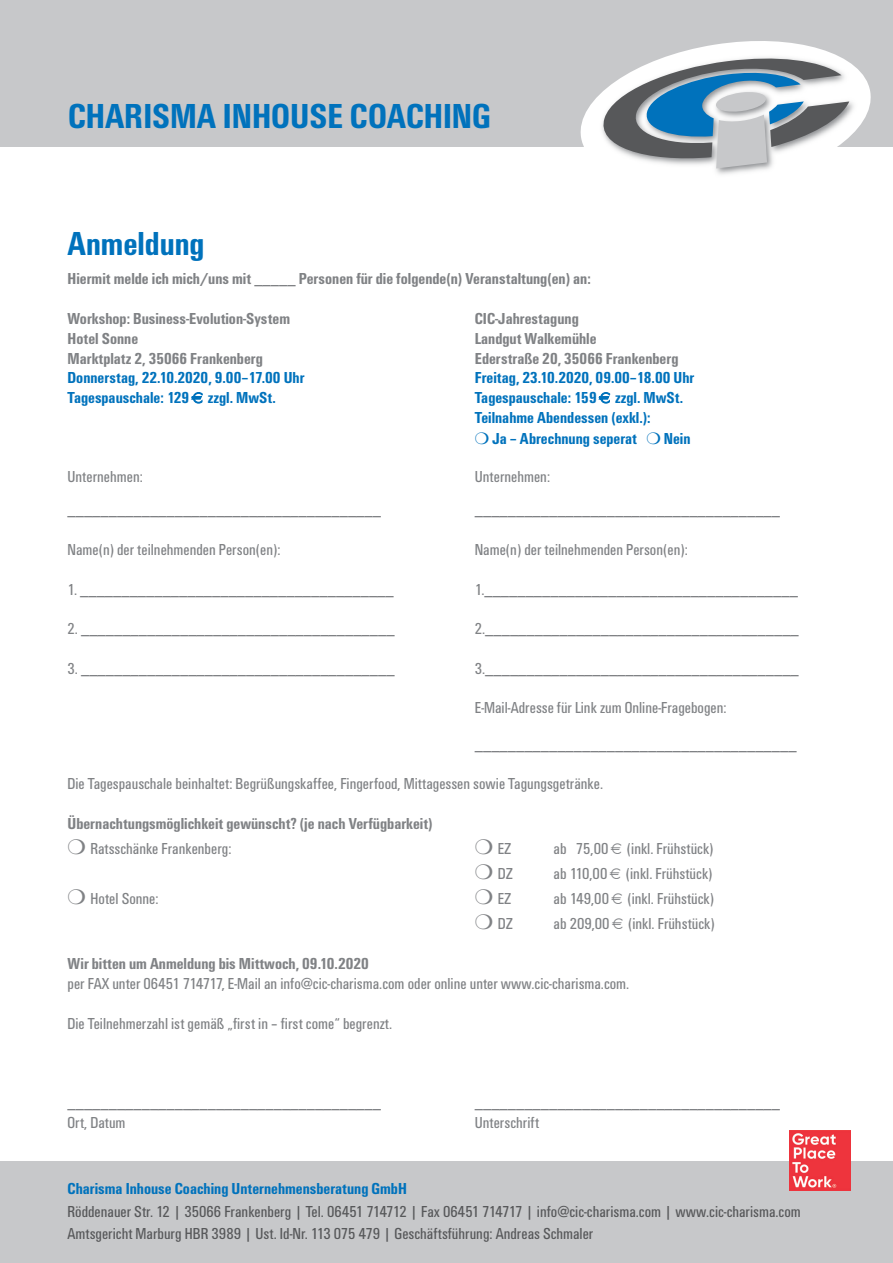
<style>
.page{position:relative;width:893px;height:1263px;background:#fff}
.page>*{position:absolute;margin:0;border:0;box-sizing:border-box;transform-origin:0 0}
.t1{font:700 condensed 36px "Unitus T";color:#0072bc}
.t2{font:700 condensed 34.5px "Unitus T";color:#0072bc}
.t3{font:condensed 16.5px/19.8px "Unitus T";color:#808285}
.t4{font:700 condensed 16.5px "Unitus T";color:#808285}
.t5{font:700 condensed 16.5px/21.3px "Unitus T";color:#0072bc;text-align:center}
.t6{font:condensed 16.5px "Unitus T";color:#57585a}
.s1{font-weight:400}
.s2{font-weight:700}
</style>
<div class="page">
<div style="left:0;top:0;width:893px;height:147px;background:#c7c8ca"></div>
<div style="left:0;top:1161px;width:893px;height:102px;background:#c7c8ca"></div>
<img style="left:790px;top:1131px;width:60px;height:60px">
<img style="left:580px;top:41px;width:291px;height:134px">
<svg style="left:603px;top:59px;width:246px;height:110px"></svg>
<p class="t1" style="left:68px;top:104px;width:425px">CHARISMA INHOUSE COACHING</p>
<p class="t2" style="left:68px;top:232px;width:138px">Anmeldung</p>
<p class="t4" style="left:68px;top:273px;width:525px">Hiermit melde ich mich/uns mit <span class="s1">_____</span> Personen für die folgende(n) Veranstaltung(en) an:</p>
<p class="t4" style="left:68px;top:313px;width:224px">Workshop: Business-Evolution-System</p>
<p class="t4" style="left:475px;top:313px;width:105px">CIC-Jahrestagung</p>
<p class="t4" style="left:68px;top:333px;width:72px">Hotel Sonne</p>
<p class="t4" style="left:475px;top:333px;width:123px">Landgut Walkemühle</p>
<p class="t4" style="left:68px;top:353px;width:197px">Marktplatz 2, 35066 Frankenberg</p>
<p class="t4" style="left:475px;top:353px;width:205px">Ederstraße 20, 35066 Frankenberg</p>
<p class="t5" style="left:68px;top:369px;width:238px">Donnerstag, 22.10.2020, 9.00–17.00 Uhr</p>
<p class="t5" style="left:475px;top:369px;width:221px">Freitag, 23.10.2020, 09.00–18.00 Uhr</p>
<p class="t5" style="left:68px;top:388px;width:210px">Tagespauschale: 129 zzgl. MwSt.</p>
<p class="t5" style="left:475px;top:388px;width:210px">Tagespauschale: 159 zzgl. MwSt.</p>
<p class="t5" style="left:475px;top:408px;width:177px">Teilnahme Abendessen (exkl.):<br>Ja – Abrechnung seperat</p>
<p class="t5" style="left:664px;top:430px;width:28px">Nein</p>
<p class="t3" style="left:68px;top:468px;width:77px">Unternehmen:</p>
<p class="t3" style="left:475px;top:468px;width:77px">Unternehmen:</p>
<p class="t3" style="left:68px;top:501px;width:315px">______________________________________</p>
<p class="t3" style="left:475px;top:501px;width:307px">_____________________________________</p>
<p class="t3" style="left:68px;top:541px;width:214px">Name(n) der teilnehmenden Person(en):</p>
<p class="t3" style="left:475px;top:541px;width:214px">Name(n) der teilnehmenden Person(en):</p>
<p class="t3" style="left:68px;top:581px;width:328px">1. ______________________________________</p>
<p class="t3" style="left:475px;top:581px;width:325px">1.______________________________________</p>
<p class="t3" style="left:68px;top:620px;width:329px">2. ______________________________________</p>
<p class="t3" style="left:475px;top:620px;width:325px">2.______________________________________</p>
<p class="t3" style="left:68px;top:660px;width:329px">3. ______________________________________</p>
<p class="t3" style="left:475px;top:660px;width:325px">3.______________________________________</p>
<p class="t3" style="left:475px;top:699px;width:253px">E-Mail-Adresse für Link zum Online-Fragebogen:</p>
<p class="t3" style="left:475px;top:736px;width:323px">_______________________________________</p>
<p class="t3" style="left:68px;top:775px;width:537px">Die Tagespauschale beinhaltet: Begrüßungskaffee, Fingerfood, Mittagessen sowie Tagungsgetränke.</p>
<p class="t4" style="left:68px;top:818px;width:367px">Übernachtungsmöglichkeit gewünscht? (je nach Verfügbarkeit)</p>
<p class="t3" style="left:90px;top:840px;width:143px">Ratsschänke Frankenberg:</p>
<p class="t3" style="left:498px;top:840px;width:15px">EZ</p>
<p class="t3" style="left:554px;top:840px;width:162px">ab 75,00 (inkl. Frühstück)</p>
<p class="t3" style="left:498px;top:865px;width:17px">DZ</p>
<p class="t3" style="left:554px;top:865px;width:160px">ab 110,00 (inkl. Frühstück)</p>
<p class="t3" style="left:90px;top:890px;width:70px">Hotel Sonne:</p>
<p class="t3" style="left:498px;top:890px;width:15px">EZ</p>
<p class="t3" style="left:554px;top:890px;width:162px">ab 149,00 (inkl. Frühstück)</p>
<p class="t3" style="left:498px;top:915px;width:17px">DZ</p>
<p class="t3" style="left:554px;top:915px;width:163px">ab 209,00 (inkl. Frühstück)</p>
<p class="t3" style="left:68px;top:955px;width:563px"><span class="s2">Wir bitten um Anmeldung bis Mittwoch, 09.10.2020<br></span>per FAX unter 06451 714717, E-Mail an info@cic-charisma.com oder online unter www.cic-charisma.com.</p>
<p class="t3" style="left:68px;top:1015px;width:326px">Die Teilnehmerzahl ist gemäß „first in – first come“ begrenzt.</p>
<p class="t3" style="left:68px;top:1094px;width:315px">______________________________________</p>
<p class="t3" style="left:475px;top:1094px;width:307px">_____________________________________</p>
<p class="t3" style="left:68px;top:1114px;width:60px">Ort, Datum</p>
<p class="t3" style="left:475px;top:1114px;width:66px">Unterschrift</p>
<p class="t5" style="left:68px;top:1180px;width:341px">Charisma Inhouse Coaching Unternehmensberatung GmbH</p>
<p class="t6" style="left:68px;top:1206px;width:735px">Röddenauer Str. 12 | 35066 Frankenberg | Tel. 06451 714712 | Fax 06451 714717 | info@cic-charisma.com | www.cic-charisma.com</p>
<p class="t6" style="left:68px;top:1228px;width:527px">Amtsgericht Marburg HBR 3989 | Ust. Id-Nr. 113 075 479 | Geschäftsführung: Andreas Schmaler</p>
</div>
